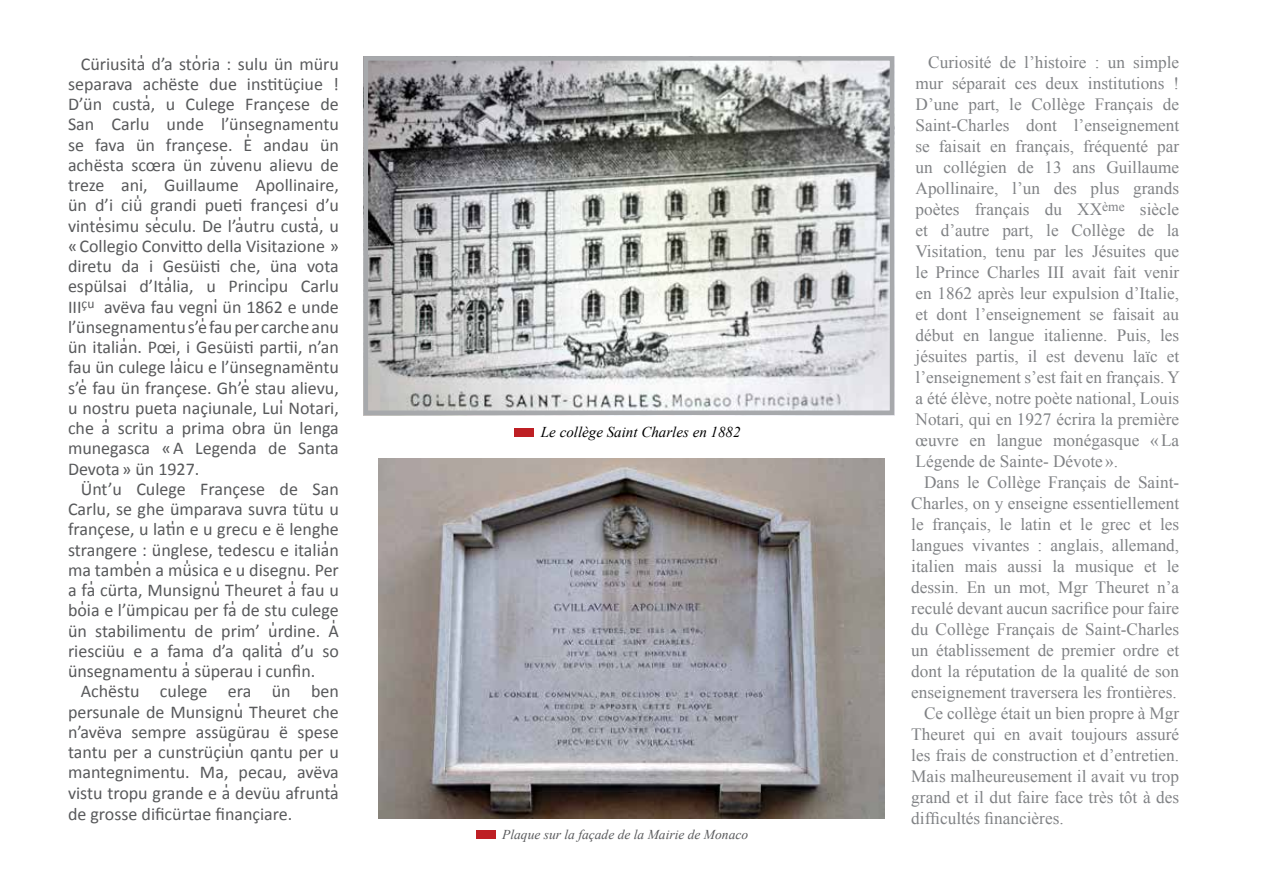
<style>
.page{position:relative;width:1263px;height:893px;background:#fff}
.page>*{position:absolute;margin:0;border:0;box-sizing:border-box;transform-origin:0 0}
.t1{font:18px/20.2px "Calendari";color:#58595b;text-align:justify}
.t2{font:17.25px "Times New Roman";color:#808285}
.t3{font:italic 15px "Times New Roman";color:#000}
.t4{font:italic 13.5px "Times New Roman";color:#58595b}
</style>
<div class="page">
<img style="left:369px;top:61px;width:520px;height:349px">
<div style="left:364px;top:56px;width:530px;height:359px;border:4px solid #a7a9ac"></div>
<div style="left:514px;top:428px;width:19px;height:9px;background:#be1f24"></div>
<img style="left:378px;top:458px;width:507px;height:360px">
<div style="left:476px;top:830px;width:19px;height:9px;background:#be1f24"></div>
<p class="t1" style="left:68px;top:53px;width:272px;text-indent:13px">Cüriusità d’a stòria : sulu ün müru separava achëste due institüçiue !<br>D’ün custà, u Culege Françese de San Carlu unde l’ünsegnamentu se fava ün françese. È andau ün achësta scœra ün zùvenu alievu de treze ani, Guillaume Apollinaire, ün d’i ciû grandi pueti françesi d’u vintèsimu sèculu. De l’àutru custà, u «Collegio Convitto della Visitazione » diretu da i Gesüisti che, üna vota espülsai d’Itàlia, u Princìpu Carlu III<sup>çu</sup> avëva fau vegnì ün 1862 e unde l’ünsegnamentu s’è fau per carche anu ün italiàn. Pœi, i Gesüisti partii, n’an fau ün culege làicu e l’ünsegnamëntu s’è fau ün françese. Gh’è stau alievu, u nostru pueta naçiunale, Luì Notari, che à scritu a prima obra ün lenga munegasca «A Legenda de Santa Devota» ün 1927.</p>
<p class="t1" style="left:68px;top:478px;width:272px;text-indent:13px">Ünt’u Culege Françese de San Carlu, se ghe ümparava suvra tütu u françese, u latìn e u grecu e ë lenghe strangere : ünglese, tedescu e italiàn ma tambèn a mûsica e u disegnu. Per a fà cürta, Munsignù Theuret à fau u bòia e l’ümpicau per fà de stu culege ün stabilimentu de prim’ ùrdine. À riesciüu e a fama d’a qalità d’u so ünsegnamentu à süperau i cunfìn.</p>
<p class="t1" style="left:68px;top:680px;width:272px;text-indent:13px">Achëstu culege era ün ben persunale de Munsignù Theuret che n’avëva sempre assügürau ë spese tantu per a cunstrüçiùn qantu per u mantegnimentu. Ma, pecau, avëva vistu tropu grande e à devüu afruntà de grosse dificürtae finançiare.</p>
<p class="t3" style="left:541px;top:422px;width:201px">Le collège Saint Charles en 1882</p>
<p class="t4" style="left:502px;top:825px;width:247px">Plaque sur la façade de la Mairie de Monaco</p>
<p class="t2" style="left:928px;top:50px;width:252px">Curiosité de l’histoire : un simple</p>
<p class="t2" style="left:915px;top:71px;width:265px">mur séparait ces deux institutions !</p>
<p class="t2" style="left:915px;top:92px;width:265px">D’une part, le Collège Français de</p>
<p class="t2" style="left:915px;top:113px;width:265px">Saint-Charles dont l’enseignement</p>
<p class="t2" style="left:915px;top:134px;width:265px">se faisait en français, fréquenté par</p>
<p class="t2" style="left:915px;top:155px;width:265px">un collégien de 13 ans Guillaume</p>
<p class="t2" style="left:915px;top:176px;width:265px">Apollinaire, l’un des plus grands</p>
<p class="t2" style="left:915px;top:197px;width:265px">poètes français du XX<sup>ème</sup> siècle</p>
<p class="t2" style="left:915px;top:218px;width:265px">et d’autre part, le Collège de la</p>
<p class="t2" style="left:915px;top:239px;width:265px">Visitation, tenu par les Jésuites que</p>
<p class="t2" style="left:915px;top:260px;width:265px">le Prince Charles III avait fait venir</p>
<p class="t2" style="left:915px;top:281px;width:265px">en 1862 après leur expulsion d’Italie,</p>
<p class="t2" style="left:915px;top:302px;width:265px">et dont l’enseignement se faisait au</p>
<p class="t2" style="left:915px;top:323px;width:265px">début en langue italienne. Puis, les</p>
<p class="t2" style="left:915px;top:344px;width:265px">jésuites partis, il est devenu laïc et</p>
<p class="t2" style="left:915px;top:365px;width:266px">l’enseignement s’est fait en français. Y</p>
<p class="t2" style="left:915px;top:386px;width:265px">a été élève, notre poète national, Louis</p>
<p class="t2" style="left:915px;top:407px;width:265px">Notari, qui en 1927 écrira la première</p>
<p class="t2" style="left:915px;top:428px;width:265px">œuvre en langue monégasque «La</p>
<p class="t2" style="left:915px;top:449px;width:204px">Légende de Sainte- Dévote ».</p>
<p class="t2" style="left:924px;top:470px;width:257px">Dans le Collège Français de Saint-</p>
<p class="t2" style="left:911px;top:491px;width:269px">Charles, on y enseigne essentiellement</p>
<p class="t2" style="left:911px;top:512px;width:269px">le français, le latin et le grec et les</p>
<p class="t2" style="left:911px;top:533px;width:269px">langues vivantes : anglais, allemand,</p>
<p class="t2" style="left:911px;top:554px;width:269px">italien mais aussi la musique et le</p>
<p class="t2" style="left:911px;top:575px;width:269px">dessin. En un mot, Mgr Theuret n’a</p>
<p class="t2" style="left:911px;top:596px;width:269px">reculé devant aucun sacrifice pour faire</p>
<p class="t2" style="left:911px;top:617px;width:269px">du Collège Français de Saint-Charles</p>
<p class="t2" style="left:911px;top:638px;width:269px">un établissement de premier ordre et</p>
<p class="t2" style="left:911px;top:659px;width:269px">dont la réputation de la qualité de son</p>
<p class="t2" style="left:911px;top:680px;width:267px">enseignement traversera les frontières.</p>
<p class="t2" style="left:924px;top:701px;width:257px">Ce collège était un bien propre à Mgr</p>
<p class="t2" style="left:911px;top:722px;width:269px">Theuret qui en avait toujours assuré</p>
<p class="t2" style="left:911px;top:743px;width:269px">les frais de construction et d’entretien.</p>
<p class="t2" style="left:911px;top:764px;width:269px">Mais malheureusement il avait vu trop</p>
<p class="t2" style="left:911px;top:785px;width:269px">grand et il dut faire face très tôt à des</p>
<p class="t2" style="left:911px;top:806px;width:154px">difficultés financières.</p>
</div>
